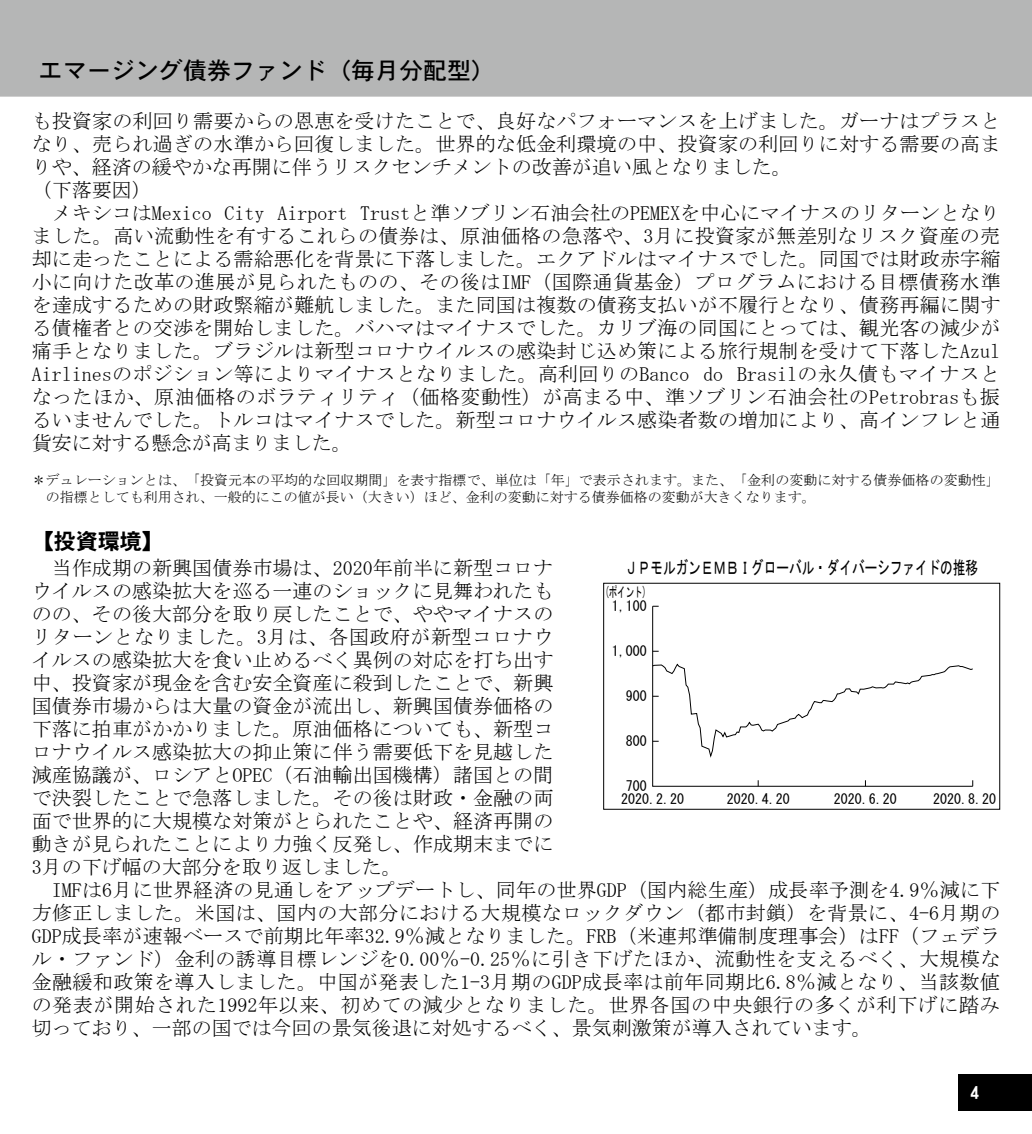
<style>
.page{position:relative;width:1032px;height:1134px;background:#fff}
.page>*{position:absolute;margin:0;border:0;box-sizing:border-box;transform-origin:0 0}
.t1{font:24px "DFHS Gothic W5 WIN RKSJ H";color:#000}
.t2{font:22px "DFHS Gothic W7 WIN RKSJ H";color:#000}
.t3{font:20px/23px "MS Mincho";letter-spacing:.01em;color:#000}
.t4{font:18px "MS Gothic";color:#000;scale:.7 1}
.t5{font:18px "DFHS Gothic W7 WIN RKSJ H";color:#fff}
.t6{font:14px/17px "MS Mincho";color:#000}
.t7{font:14px "MS Gothic";color:#000}
.t8{font:14px "MS Gothic";color:#000;scale:.6 1}
</style>
<div class="page">
<div style="left:958px;top:1074px;width:74px;height:37px;background:#000"></div>
<div style="left:0;top:0;width:1032px;height:97px;background:#b5b6b6"></div>
<svg style="left:652px;top:605px;width:322px;height:182px"></svg>
<div style="left:603px;top:583px;width:397px;height:227px;border:1px solid #000"></div>
<p class="t1" style="left:39px;top:58px;width:458px">エマージング債券ファンド（毎月分配型）</p>
<p class="t3" style="left:32px;top:110px;width:970px">も投資家の利回り需要からの恩恵を受けたことで、良好なパフォーマンスを上げました。ガーナはプラスとなり、売られ過ぎの水準から回復しました。世界的な低金利環境の中、投資家の利回りに対する需要の高まりや、経済の緩やかな再開に伴うリスクセンチメントの改善が追い風となりました。<br>（下落要因）<br>　メキシコはMexico City Airport Trustと準ソブリン石油会社のPEMEXを中心にマイナスのリターンとなりました。高い流動性を有するこれらの債券は、原油価格の急落や、3月に投資家が無差別なリスク資産の売却に走ったことによる需給悪化を背景に下落しました。エクアドルはマイナスでした。同国では財政赤字縮小に向けた改革の進展が見られたものの、その後はIMF（国際通貨基金）プログラムにおける目標債務水準を達成するための財政緊縮が難航しました。また同国は複数の債務支払いが不履行となり、債務再編に関する債権者との交渉を開始しました。バハマはマイナスでした。カリブ海の同国にとっては、観光客の減少が痛手となりました。ブラジルは新型コロナウイルスの感染封じ込め策による旅行規制を受けて下落したAzul Airlinesのポジション等によりマイナスとなりました。高利回りのBanco do Brasilの永久債もマイナスとなったほか、原油価格のボラティリティ（価格変動性）が高まる中、準ソブリン石油会社のPetrobrasも振るいませんでした。トルコはマイナスでした。新型コロナウイルス感染者数の増加により、高インフレと通貨安に対する懸念が高まりました。</p>
<p class="t6" style="left:46px;top:472px;width:955px;text-indent:-14px">＊デュレーションとは、「投資元本の平均的な回収期間」を表す指標で、単位は「年」で表示されます。また、「金利の変動に対する債券価格の変動性」の指標としても利用され、一般的にこの値が長い（大きい）ほど、金利の変動に対する債券価格の変動が大きくなります。</p>
<p class="t2" style="left:32px;top:530px;width:133px">【投資環境】</p>
<p class="t3" style="left:32px;top:557px;width:970px">　当作成期の新興国債券市場は、2020年前半に新型コロナ<br>ウイルスの感染拡大を巡る一連のショックに見舞われたも<br>のの、その後大部分を取り戻したことで、ややマイナスの<br>リターンとなりました。3月は、各国政府が新型コロナウ<br>イルスの感染拡大を食い止めるべく異例の対応を打ち出す<br>中、投資家が現金を含む安全資産に殺到したことで、新興<br>国債券市場からは大量の資金が流出し、新興国債券価格の<br>下落に拍車がかかりました。原油価格についても、新型コ<br>ロナウイルス感染拡大の抑止策に伴う需要低下を見越した<br>減産協議が、ロシアとOPEC（石油輸出国機構）諸国との間<br>で決裂したことで急落しました。その後は財政・金融の両<br>面で世界的に大規模な対策がとられたことや、経済再開の<br>動きが見られたことにより力強く反発し、作成期末までに<br>3月の下げ幅の大部分を取り返しました。<br>　IMFは6月に世界経済の見通しをアップデートし、同年の世界GDP（国内総生産）成長率予測を4.9％減に下方修正しました。米国は、国内の大部分における大規模なロックダウン（都市封鎖）を背景に、4-6月期のGDP成長率が速報ベースで前期比年率32.9％減となりました。FRB（米連邦準備制度理事会）はFF（フェデラル・ファンド）金利の誘導目標レンジを0.00％-0.25％に引き下げたほか、流動性を支えるべく、大規模な金融緩和政策を導入しました。中国が発表した1-3月期のGDP成長率は前年同期比6.8％減となり、当該数値の発表が開始された1992年以来、初めての減少となりました。世界各国の中央銀行の多くが利下げに踏み切っており、一部の国では今回の景気後退に対処するべく、景気刺激策が導入されています。</p>
<p class="t4" style="left:625px;top:558px;width:506px">ＪＰモルガンＥＭＢＩグローバル・ダイバーシファイドの推移</p>
<p class="t8" style="left:605px;top:585px;width:71px">(ポイント)</p>
<p class="t7" style="left:612px;top:599px;width:36px">1,100</p>
<p class="t7" style="left:612px;top:644px;width:36px">1,000</p>
<p class="t7" style="left:626px;top:689px;width:22px">900</p>
<p class="t7" style="left:626px;top:734px;width:22px">800</p>
<p class="t7" style="left:626px;top:779px;width:22px">700</p>
<p class="t7" style="left:621px;top:792px;width:64px">2020.2.20</p>
<p class="t7" style="left:727px;top:792px;width:64px">2020.4.20</p>
<p class="t7" style="left:834px;top:792px;width:64px">2020.6.20</p>
<p class="t7" style="left:933px;top:792px;width:64px">2020.8.20</p>
<p class="t5" style="left:970px;top:1084px;width:10px">4</p>
</div>
